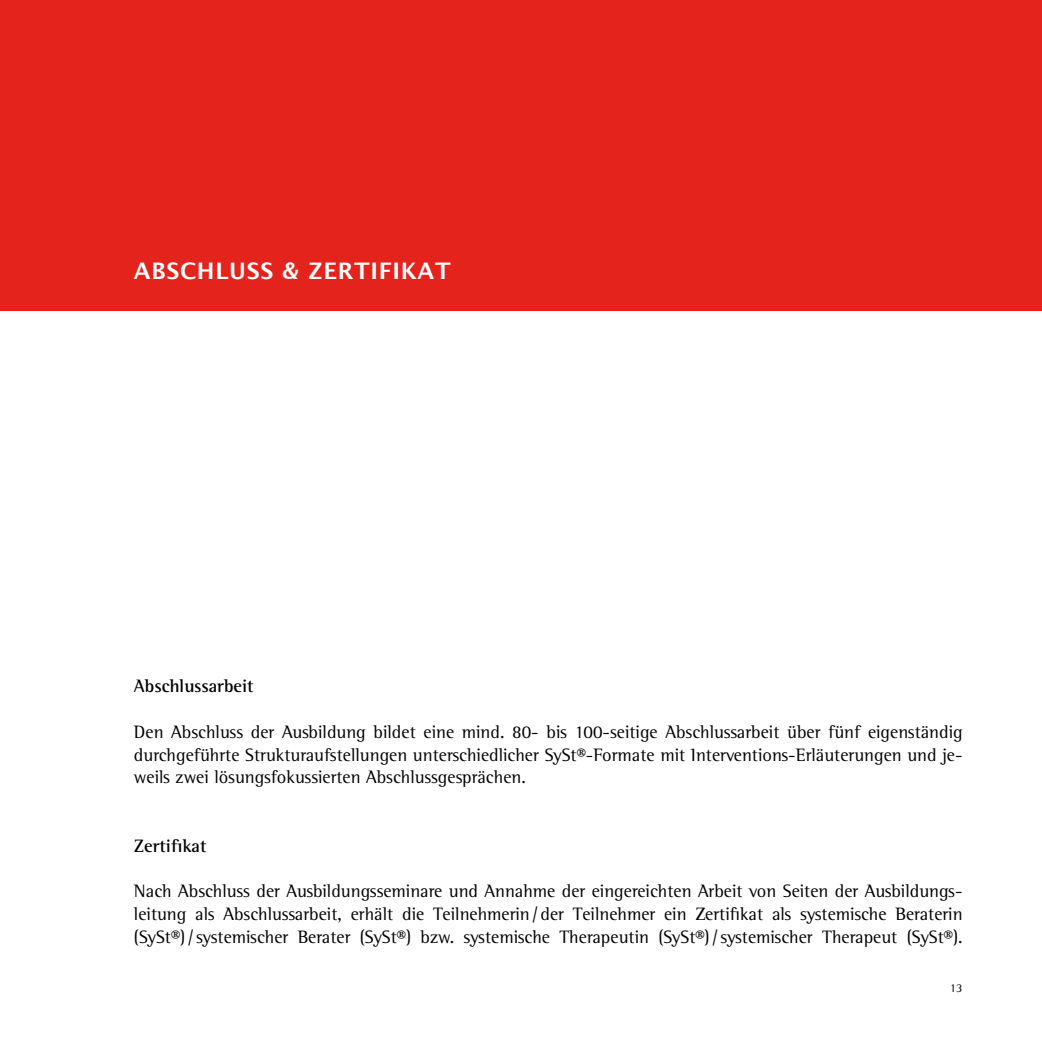
<style>
.page{position:relative;width:1042px;height:1042px;background:#fff}
.page>*{position:absolute;margin:0;border:0;box-sizing:border-box;transform-origin:0 0}
.t1{font:700 22.75px "Lucida Grande";letter-spacing:.03em;color:#fff}
.t2{font:18.38px/22.8px "Rotis Semi Serif";color:#000;text-align:justify}
.t3{font:700 18.38px "Rotis Semi Serif";color:#000}
.t4{font:12.25px "Rotis Semi Serif";color:#000}
</style>
<div class="page">
<div style="left:0;top:0;width:1042px;height:310px;background:#e5231d"></div>
<p class="t1" style="left:134px;top:253px;width:16px">ABS</p>
<p class="t1" style="left:180px;top:253px;width:272px">CHLUSS &amp; ZERTIFIKAT</p>
<p class="t3" style="left:134px;top:675px;width:121px">Abschlussarbeit</p>
<p class="t2" style="left:134px;top:720px;width:830px">Den Abschluss der Ausbildung bildet eine mind. 80- bis 100-seitige Abschlussarbeit über fünf eigenständig durchgeführte Strukturaufstellungen unterschiedlicher SySt®-Formate mit Interventions-Erläuterungen und je&shy;weils zwei lösungsfokussierten Abschlussgesprächen.</p>
<p class="t3" style="left:134px;top:834px;width:74px">Zertifikat</p>
<p class="t2" style="left:134px;top:879px;width:830px">Nach Abschluss der Ausbildungsseminare und Annahme der eingereichten Arbeit von Seiten der Ausbildungs&shy;leitung als Abschlussarbeit, erhält die Teilnehmerin/der Teilnehmer ein Zertifikat als systemische Beraterin (SySt®)/systemischer Berater (SySt®) bzw. systemische Therapeutin (SySt®)/systemischer Therapeut (SySt®).</p>
<p class="t4" style="left:950px;top:980px;width:14px">13</p>
</div>
